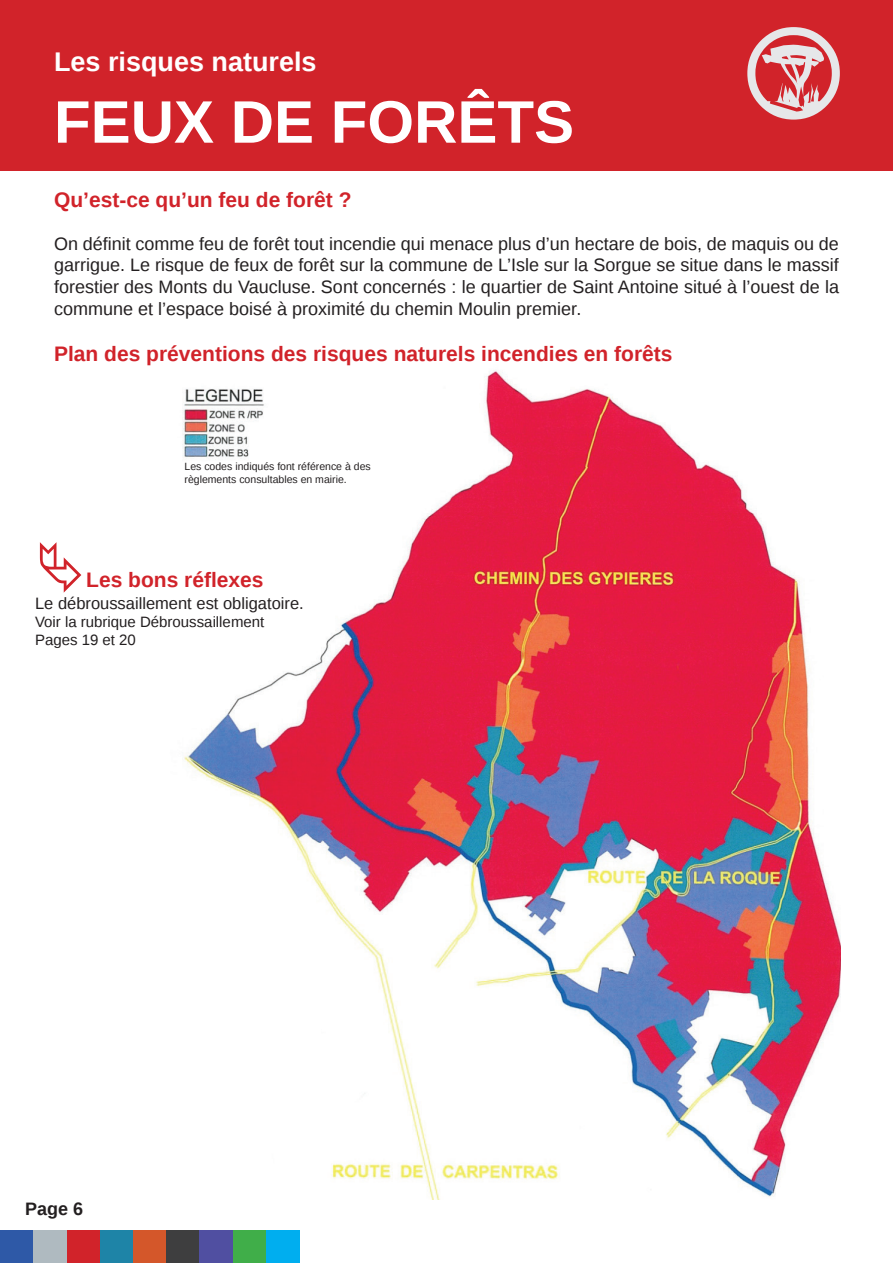
<style>
.page{position:relative;width:893px;height:1263px;background:#fff}
.page>*{position:absolute;margin:0;border:0;box-sizing:border-box;transform-origin:0 0}
.t1{font:700 60px "Liberation Sans";color:#fff}
.t2{font:700 27px "Liberation Sans";color:#fff}
.t3{font:700 21px "Liberation Sans";color:#d1232a}
.t4{font:18px/21.6px "Liberation Sans";color:#231f20;text-align:justify}
.t5{font:700 18px "Liberation Sans";color:#231f20}
.t6{font:16.5px "Liberation Sans";color:#231f20}
.t7{font:15px/18px "Liberation Sans";color:#231f20}
.t8{font:10.5px/12.6px "Liberation Sans";color:#231f20}
</style>
<div class="page">
<div style="left:0;top:1230px;width:33px;height:33px;background:#2e59a7"></div>
<div style="left:100px;top:1230px;width:33px;height:33px;background:#1e84a7"></div>
<div style="left:67px;top:1230px;width:33px;height:33px;background:#d1232a"></div>
<div style="left:133px;top:1230px;width:33px;height:33px;background:#d4572a"></div>
<div style="left:33px;top:1230px;width:34px;height:33px;background:#afbac0"></div>
<div style="left:166px;top:1230px;width:34px;height:33px;background:#3e3e3f"></div>
<div style="left:200px;top:1230px;width:33px;height:33px;background:#504fa1"></div>
<div style="left:233px;top:1230px;width:33px;height:33px;background:#40ae49"></div>
<div style="left:266px;top:1230px;width:34px;height:33px;background:#00aeef"></div>
<img style="left:182px;top:370px;width:658px;height:829px">
<div style="left:0;top:0;width:893px;height:170px;background:#d1232a"></div>
<svg style="left:747px;top:27px;width:93px;height:93px"></svg>
<h2 class="t2" style="left:54px;top:43px;width:264px">Les risques naturels</h2>
<h1 class="t1" style="left:54px;top:81px;width:522px">FEUX DE FORÊTS</h1>
<p class="t3" style="left:54px;top:185px;width:299px">Qu’est-ce qu’un feu de forêt ?</p>
<p class="t4" style="left:54px;top:234px;width:786px">On définit comme feu de forêt tout incendie qui menace plus d’un hectare de bois, de maquis ou de garrigue. Le risque de feux de forêt sur la commune de L’Isle sur la Sorgue se situe dans le massif forestier des Monts du Vaucluse. Sont concernés : le quartier de Saint Antoine situé à l’ouest de la commune et l’espace boisé à proximité du chemin Moulin premier.</p>
<p class="t3" style="left:54px;top:340px;width:620px">Plan des préventions des risques naturels incendies en forêts</p>
<p class="t8" style="left:185px;top:461px;width:188px">Les codes indiqués font référence à des règlements consultables en mairie.</p>
<p class="t3" style="left:86px;top:566px;width:179px">Les bons réflexes</p>
<p class="t6" style="left:35px;top:594px;width:270px">Le débroussaillement est obligatoire.</p>
<p class="t7" style="left:35px;top:613px;width:231px">Voir la rubrique Débroussaillement<br>Pages 19 et 20</p>
<p class="t5" style="left:25px;top:1197px;width:60px">Page 6</p>
</div>
